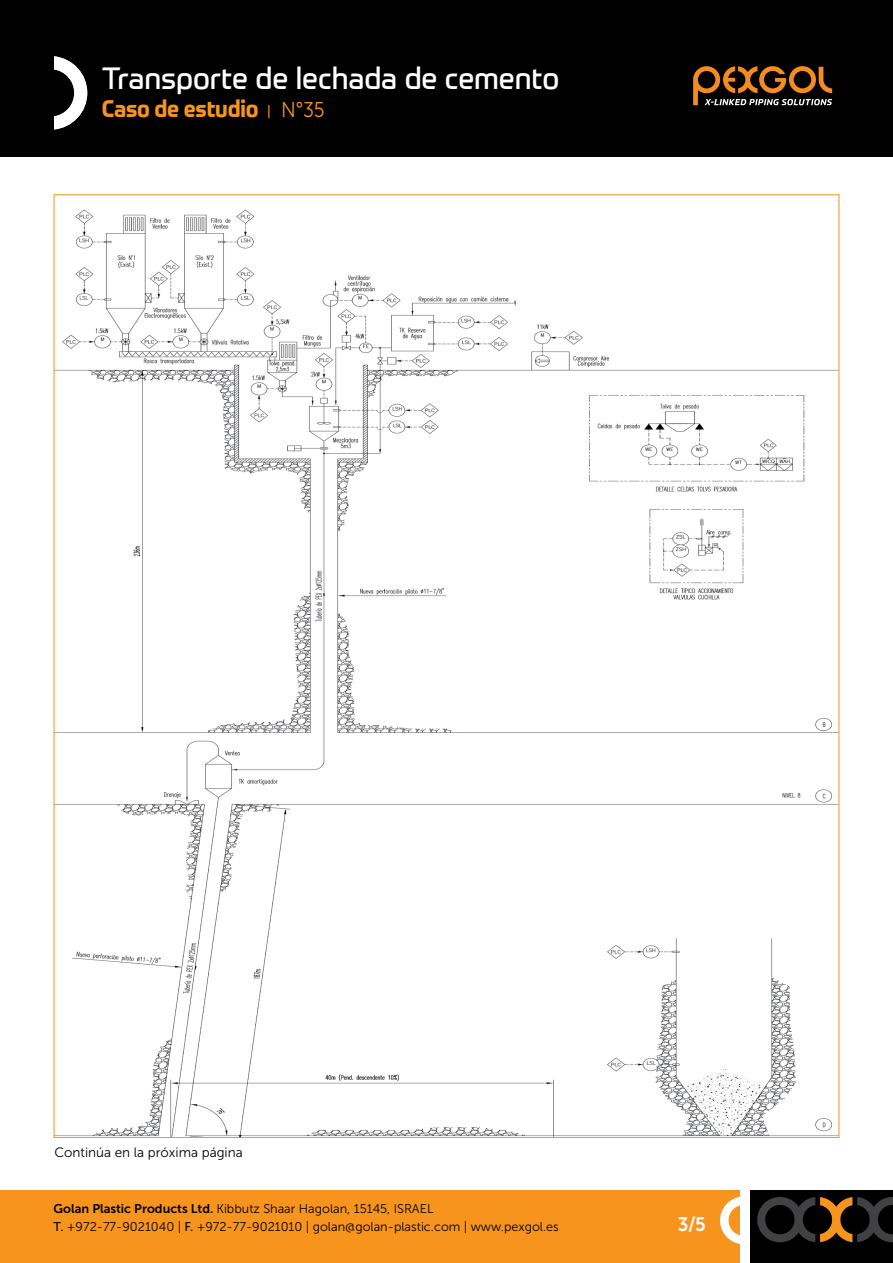
<style>
.page{position:relative;width:893px;height:1263px;background:#fff}
.page>*{position:absolute;margin:0;border:0;box-sizing:border-box;transform-origin:0 0}
.t1{font:30px "Prometo";letter-spacing:-.005em;color:#fff}
.t2{font:700 23.4px "Prometo";letter-spacing:-.01em;color:#f7941e;scale:.92 1}
.t3{font:21.3px "Museo Sans 300";color:#f7941e;scale:.92 1}
.t4{font:19.5px "Museo Sans 700";color:#fff;scale:.96 1}
.t5{font:13.8px "Museo Sans 300";color:#f7941e;scale:1.35 1}
.t6{font:13.5px "Museo Sans 300";color:#000}
.t7{font:12.6px "Museo Sans 300";color:#000}
.s1{font-family:"Museo Sans 700"}
.s2{font-family:"Museo Sans 500"}
</style>
<div class="page">
<div style="left:0;top:1190px;width:740px;height:73px;background:#f7941e"></div>
<svg style="left:720px;top:1196px;width:20px;height:48px"></svg>
<div style="left:750px;top:1190px;width:143px;height:73px;background:#000"></div>
<svg style="left:757px;top:1197px;width:136px;height:45px"></svg>
<div style="left:0;top:0;width:893px;height:156px;background:#000"></div>
<svg style="left:54px;top:56px;width:33px;height:73px"></svg>
<svg style="left:693px;top:66px;width:139px;height:39px"></svg>
<img style="left:56px;top:209px;width:781px;height:927px">
<h1 class="t1" style="left:102px;top:60px;width:459px">Transporte de lechada de cemento</h1>
<h3 class="t3" style="left:281px;top:98px;width:49px">N°35</h3>
<h2 class="t2" style="left:102px;top:94px;width:172px">Caso de estudio</h2>
<p class="t5" style="left:267px;top:104px;width:5px">|</p>
<p class="t6" style="left:54px;top:1145px;width:190px">Continúa en la próxima página</p>
<p class="t7" style="left:54px;top:1202px;width:381px"><span class="s1">Golan Plastic Products Ltd.</span> Kibbutz Shaar Hagolan, 15145, ISRAEL</p>
<p class="t7" style="left:54px;top:1220px;width:507px"><span class="s2">.T</span> +972-77-9021040 | <span class="s2">.F</span> +972-77-9021010 | golan@golan-plastic.com | www.pexgol.es</p>
<h3 class="t4" style="left:678px;top:1213px;width:31px">3/5</h3>
</div>
